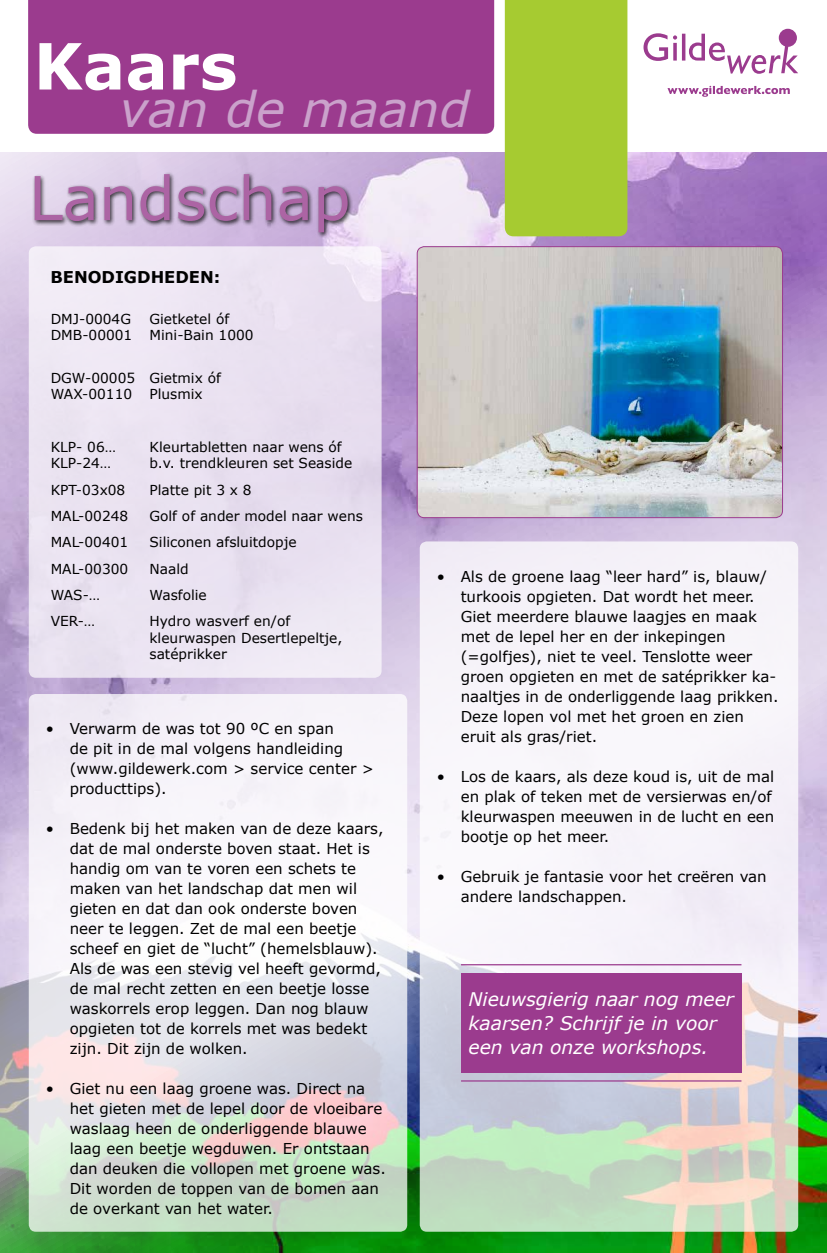
<style>
.page{position:relative;width:827px;height:1253px;background:#fff}
.page>*{position:absolute;margin:0;border:0;box-sizing:border-box;transform-origin:0 0}
.t1{font:700 63.75px "Verdana";color:#fff}
.t2{font:60.62px "Verdana";color:#ac64a4}
.t3{font:italic 48.75px "Verdana";color:#caa2cb}
.t4{font:italic 18.75px/23.8px "Verdana";color:#fff}
.t5{font:700 16.25px "Verdana";color:#000}
.t6{font:15px/20px "Verdana";color:#000}
.t7{font:13.75px/16.5px "Verdana";color:#000}
</style>
<div class="page">
<img style="left:0;top:153px;width:826px;height:1099px">
<svg style="left:643px;top:29px;width:154px;height:45px"></svg>
<svg style="left:667px;top:86px;width:122px;height:11px"></svg>
<div style="left:29px;top:246px;width:352px;height:432px;background:#eae3f1;border-radius:7px"></div>
<svg style="left:419px;top:541px;width:379px;height:690px;fill:#f6f2f9"></svg>
<img style="left:417px;top:247px;width:365px;height:270px">
<div style="left:417px;top:246px;width:365px;height:272px;border:1px solid #9b3b8e;border-radius:7px"></div>
<svg style="left:29px;top:694px;width:378px;height:537px"></svg>
<div style="left:28px;top:0;width:466px;height:134px;background:#9b3b8e"></div>
<div style="left:504px;top:0;width:123px;height:236px;background:#a6cb31"></div>
<div style="left:32px;top:171px;width:321px;height:67px;background:#000;opacity:.75"></div>
<hr style="left:461px;top:964px;width:280px;height:1px;background:#9b3b8e">
<hr style="left:461px;top:1080px;width:280px;height:1px;background:#9b3b8e">
<div style="left:461px;top:973px;width:280px;height:99px;background:#9b3b8e"></div>
<h1 class="t1" style="left:34px;top:25px;width:205px">Kaars</h1>
<h3 class="t3" style="left:119px;top:78px;width:351px">van de maand</h3>
<h2 class="t2" style="left:29px;top:159px;width:323px">Landschap</h2>
<p class="t5" style="left:50px;top:266px;width:171px">BENODIGDHEDEN:</p>
<p class="t7" style="left:51px;top:311px;width:204px;text-indent:99px">Gietketel óf<br>DMB-00001 Mini-Bain 1000</p>
<p class="t7" style="left:51px;top:370px;width:172px">DGW-00005 Gietmix óf<br>WAX-00110</p>
<p class="t7" style="left:51px;top:311px;width:82px">DMJ-0004G</p>
<p class="t7" style="left:149px;top:386px;width:55px">Plusmix</p>
<p class="t7" style="left:51px;top:439px;width:67px">KLP- 06…</p>
<p class="t7" style="left:149px;top:439px;width:194px">Kleurtabletten naar wens óf</p>
<p class="t7" style="left:51px;top:455px;width:62px">KLP-24…</p>
<p class="t7" style="left:149px;top:455px;width:204px">b.v. trendkleuren set Seaside</p>
<p class="t7" style="left:51px;top:482px;width:76px">KPT-03x08</p>
<p class="t7" style="left:149px;top:482px;width:104px">Platte pit 3 x 8</p>
<p class="t7" style="left:51px;top:508px;width:79px">MAL-00248</p>
<p class="t7" style="left:149px;top:508px;width:215px">Golf of ander model naar wens</p>
<p class="t7" style="left:51px;top:534px;width:79px">MAL-00401</p>
<p class="t7" style="left:149px;top:534px;width:148px">Siliconen afsluitdopje</p>
<p class="t7" style="left:51px;top:560px;width:79px">MAL-00300</p>
<p class="t7" style="left:149px;top:560px;width:41px">Naald</p>
<p class="t7" style="left:51px;top:587px;width:51px">WAS-…</p>
<p class="t7" style="left:149px;top:587px;width:59px">Wasfolie</p>
<p class="t7" style="left:51px;top:613px;width:46px">VER-…</p>
<p class="t7" style="left:149px;top:613px;width:194px">Hydro wasverf en/of kleurwaspen Desertlepeltje, satéprikker</p>
<p class="t6" style="left:70px;top:719px;width:305px;text-indent:-24px">• Verwarm de was tot 90 ºC en span<br>de pit in de mal volgens handleiding (www.gildewerk.com &gt; service center &gt; producttips).</p>
<p class="t6" style="left:70px;top:819px;width:315px;text-indent:-24px">• Bedenk bij het maken van de deze kaars, dat de mal onderste boven staat. Het is handig om van te voren een schets te maken van het landschap dat men wil gieten en dat dan ook onderste boven neer te leggen. Zet de mal een beetje scheef en giet de “lucht” (hemelsblauw).<br>Als de was een stevig vel heeft gevormd, de mal recht zetten en een beetje losse waskorrels erop leggen. Dan nog blauw opgieten tot de korrels met was bedekt zijn. Dit zijn de wolken.</p>
<p class="t6" style="left:70px;top:1079px;width:317px;text-indent:-24px">• Giet nu een laag groene was. Direct na het gieten met de lepel door de vloeibare waslaag heen de onderliggende blauwe laag een beetje wegduwen. Er ontstaan dan deuken die vollopen met groene was.<br>Dit worden de toppen van de bomen aan de overkant van het water.</p>
<p class="t6" style="left:460px;top:566px;width:319px;text-indent:-24px">• Als de groene laag “leer hard” is, blauw/ turkoois opgieten. Dat wordt het meer.<br>Giet meerdere blauwe laagjes en maak met de lepel her en der inkepingen (=golfjes), niet te veel. Tenslotte weer groen opgieten en met de satéprikker ka&shy;naaltjes in de onderliggende laag prikken.<br>Deze lopen vol met het groen en zien eruit als gras/riet.</p>
<p class="t6" style="left:460px;top:766px;width:315px;text-indent:-24px">• Los de kaars, als deze koud is, uit de mal en plak of teken met de versierwas en/of kleurwaspen meeuwen in de lucht en een bootje op het meer.</p>
<p class="t6" style="left:460px;top:866px;width:307px;text-indent:-24px">• Gebruik je fantasie voor het creëren van andere landschappen.</p>
<p class="t4" style="left:468px;top:987px;width:267px">Nieuwsgierig naar nog meer kaarsen? Schrijf je in voor een van onze workshops.</p>
</div>
